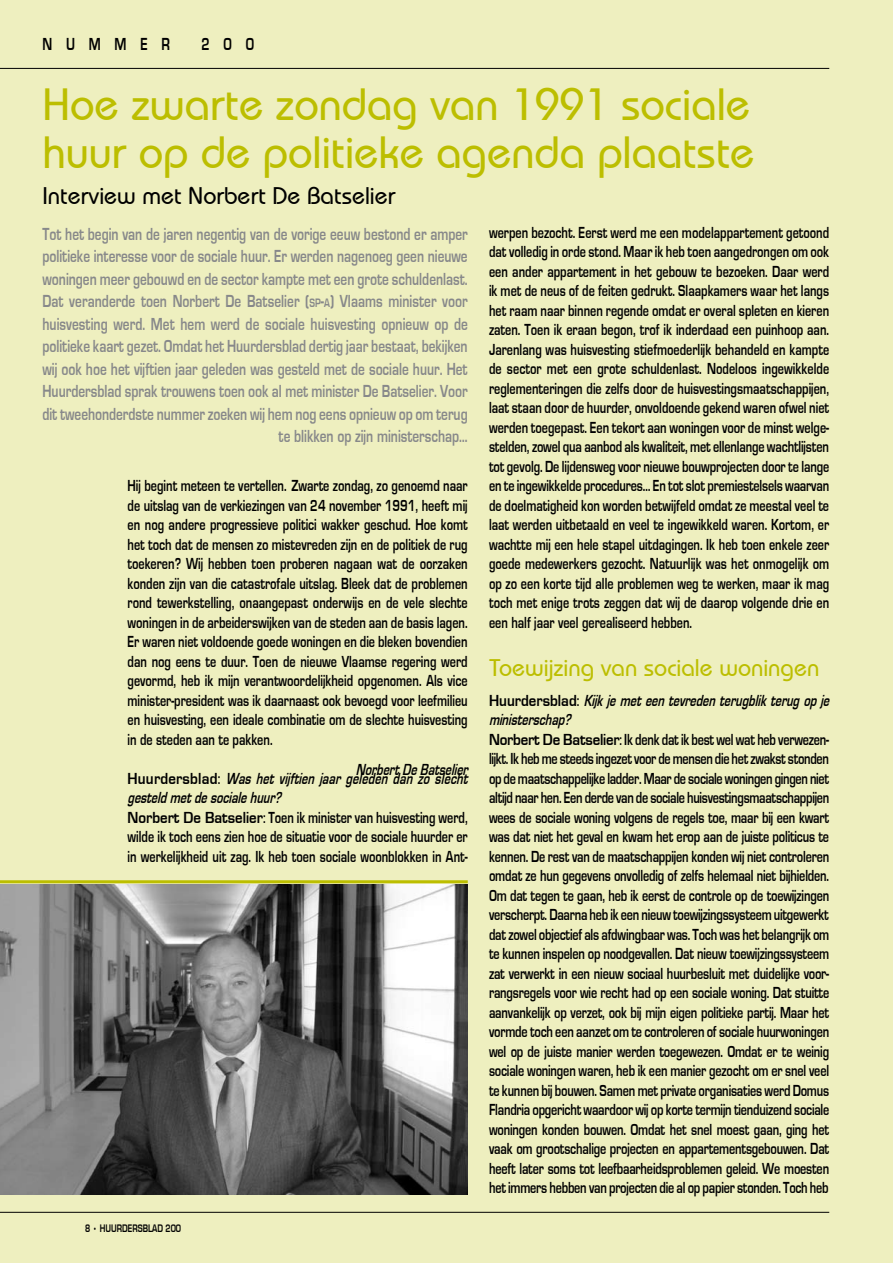
<style>
.page{position:relative;width:893px;height:1263px;background:#eeefbf}
.page>*{position:absolute;margin:0;border:0;box-sizing:border-box;transform-origin:0 0}
.t1{font:500 45px/48px "Bauhaus IT Cby BT";color:#bcbe00}
.t2{font:500 24px "Bauhaus IT Cby BT";color:#000}
.t3{font:500 24px "Bauhaus IT Cby BT";color:#bcbe00}
.t4{font:18px/22.5px "Eurose Cond";color:#87888a;text-align:right}
.t5{font:18px "Eurose Cond";color:#000}
.t6{font:16.5px/19.5px "Eurose Cond";letter-spacing:-.01em;color:#000;text-align:justify}
.t7{font:italic 16.5px "Eurose Cond";color:#000}
.t8{font:11.25px "Eurose Cond";color:#000}
.s1{font-size:12.6px}
.s2{font-style:inherit}
.s3{font-weight:700}
.s4{font-style:italic}
</style>
<div class="page">
<hr style="left:0;top:1212px;width:829px;height:1px;background:#000">
<hr style="left:0;top:68px;width:829px;height:1px;background:#000">
<img style="left:0;top:884px;width:468px;height:311px">
<hr style="left:0;top:880px;width:468px;height:3px;background:#bcbe00">
<p class="t5" style="left:43px;top:34px;width:129px">n u m m e r</p>
<p class="t5" style="left:201px;top:34px;width:54px">2 0 0</p>
<h1 class="t1" style="left:43px;top:79px;width:714px">Hoe zwarte zondag van 1991 sociale huur op de politieke agenda plaatste</h1>
<h2 class="t2" style="left:43px;top:180px;width:355px">Interview met Norbert De Batselier</h2>
<p class="t4" style="left:42px;top:222px;width:427px">Tot het begin van de jaren negentig van de vorige eeuw bestond er amper politieke interesse voor de sociale huur. Er werden nagenoeg geen nieuwe woningen meer gebouwd en de sector kampte met een grote schuldenlast.<br>Dat veranderde toen Norbert De Batselier (<span class="s1">sp</span><span class="s2">-</span><span class="s1">a</span>) Vlaams minister voor huisvesting werd. Met hem werd de sociale huisvesting opnieuw op de politieke kaart gezet. Omdat het Huurdersblad dertig jaar bestaat, bekijken wij ook hoe het vijftien jaar geleden was gesteld met de sociale huur. Het Huurdersblad sprak trouwens toen ook al met minister De Batselier. Voor dit tweehonderdste nummer zoeken wij hem nog eens opnieuw op om terug te blikken op zijn ministerschap…</p>
<p class="t6" style="left:489px;top:222px;width:342px">werpen bezocht. Eerst werd me een modelappartement getoond dat volledig in orde stond. Maar ik heb toen aangedrongen om ook een ander appartement in het gebouw te bezoeken. Daar werd ik met de neus of de feiten gedrukt. Slaapkamers waar het langs het raam naar binnen regende omdat er overal spleten en kieren zaten. Toen ik eraan begon, trof ik inderdaad een puinhoop aan.<br>Jarenlang was huisvesting stiefmoederlijk behandeld en kampte de sector met een grote schuldenlast. Nodeloos ingewikkelde reglementeringen die zelfs door de huisvestingsmaatschappijen, laat staan door de huurder, onvoldoende gekend waren ofwel niet werden toegepast. Een tekort aan woningen voor de minst welge&shy;stelden, zowel qua aanbod als kwaliteit, met ellenlange wachtlijsten tot gevolg. De lijdensweg voor nieuwe bouwprojecten door te lange en te ingewikkelde procedures… En tot slot premiestelsels waarvan de doelmatigheid kon worden betwijfeld omdat ze meestal veel te laat werden uitbetaald en veel te ingewikkeld waren. Kortom, er wachtte mij een hele stapel uitdagingen. Ik heb toen enkele zeer goede medewerkers gezocht. Natuurlijk was het onmogelijk om op zo een korte tijd alle problemen weg te werken, maar ik mag toch met enige trots zeggen dat wij de daarop volgende drie en een half jaar veel gerealiseerd hebben.</p>
<h2 class="t3" style="left:489px;top:653px;width:332px">Toewijzing van sociale woningen</h2>
<p class="t6" style="left:489px;top:690px;width:342px;text-align:left"><span class="s3">Huurdersblad</span>: <span class="s4">Kijk je met een tevreden terugblik terug op je ministerschap?<br></span><span class="s3">Norbert De Batselier</span>: Ik denk dat ik best wel wat heb verwezen&shy;lijkt. Ik heb me steeds ingezet voor de mensen die het zwakst stonden op de maatschappelijke ladder. Maar de sociale woningen gingen niet altijd naar hen. Een derde van de sociale huisvestingsmaatschappijen wees de sociale woning volgens de regels toe, maar bij een kwart was dat niet het geval en kwam het erop aan de juiste politicus te kennen. De rest van de maatschappijen konden wij niet controleren omdat ze hun gegevens onvolledig of zelfs helemaal niet bijhielden.<br>Om dat tegen te gaan, heb ik eerst de controle op de toewijzingen verscherpt. Daarna heb ik een nieuw toewijzingssysteem uitgewerkt dat zowel objectief als afdwingbaar was. Toch was het belangrijk om te kunnen inspelen op noodgevallen. Dat nieuw toewijzingssysteem zat verwerkt in een nieuw sociaal huurbesluit met duidelijke voor&shy;rangsregels voor wie recht had op een sociale woning. Dat stuitte aanvankelijk op verzet, ook bij mijn eigen politieke partij. Maar het vormde toch een aanzet om te controleren of sociale huurwoningen wel op de juiste manier werden toegewezen. Omdat er te weinig sociale woningen waren, heb ik een manier gezocht om er snel veel te kunnen bij bouwen. Samen met private organisaties werd Domus Flandria opgericht waardoor wij op korte termijn tienduizend sociale woningen konden bouwen. Omdat het snel moest gaan, ging het vaak om grootschalige projecten en appartementsgebouwen. Dat heeft later soms tot leefbaarheidsproblemen geleid. We moesten het immers hebben van projecten die al op papier stonden. Toch heb</p>
<p class="t6" style="left:128px;top:476px;width:342px">Hij begint meteen te vertellen. Zwarte zondag, zo genoemd naar de uitslag van de verkiezingen van 24 november 1991, heeft mij en nog andere progressieve politici wakker geschud. Hoe komt het toch dat de mensen zo mistevreden zijn en de politiek de rug toekeren? Wij hebben toen proberen nagaan wat de oorzaken konden zijn van die catastrofale uitslag. Bleek dat de problemen rond tewerkstelling, onaangepast onderwijs en de vele slechte woningen in de arbeiderswijken van de steden aan de basis lagen.<br>Er waren niet voldoende goede woningen en die bleken bovendien dan nog eens te duur. Toen de nieuwe Vlaamse regering werd gevormd, heb ik mijn verantwoordelijkheid opgenomen. Als vice minister-president was ik daarnaast ook bevoegd voor leefmilieu en huisvesting, een ideale combinatie om de slechte huisvesting in de steden aan te pakken.</p>
<p class="t6" style="left:128px;top:768px;width:342px;text-align:left"><span class="s3">Huurdersblad</span>: <span class="s4">Was het vijftien jaar geleden dan zo slecht gesteld met de sociale huur?<br></span><span class="s3">Norbert De Batselier</span>: Toen ik minister van huisvesting werd, wilde ik toch eens zien hoe de situatie voor de sociale huurder er in werkelijkheid uit zag. Ik heb toen sociale woonblokken in Ant-</p>
<p class="t7" style="left:356px;top:761px;width:113px">Norbert De Batselier</p>
<p class="t8" style="left:85px;top:1222px;width:98px">8 • Huurdersblad 200</p>
</div>
